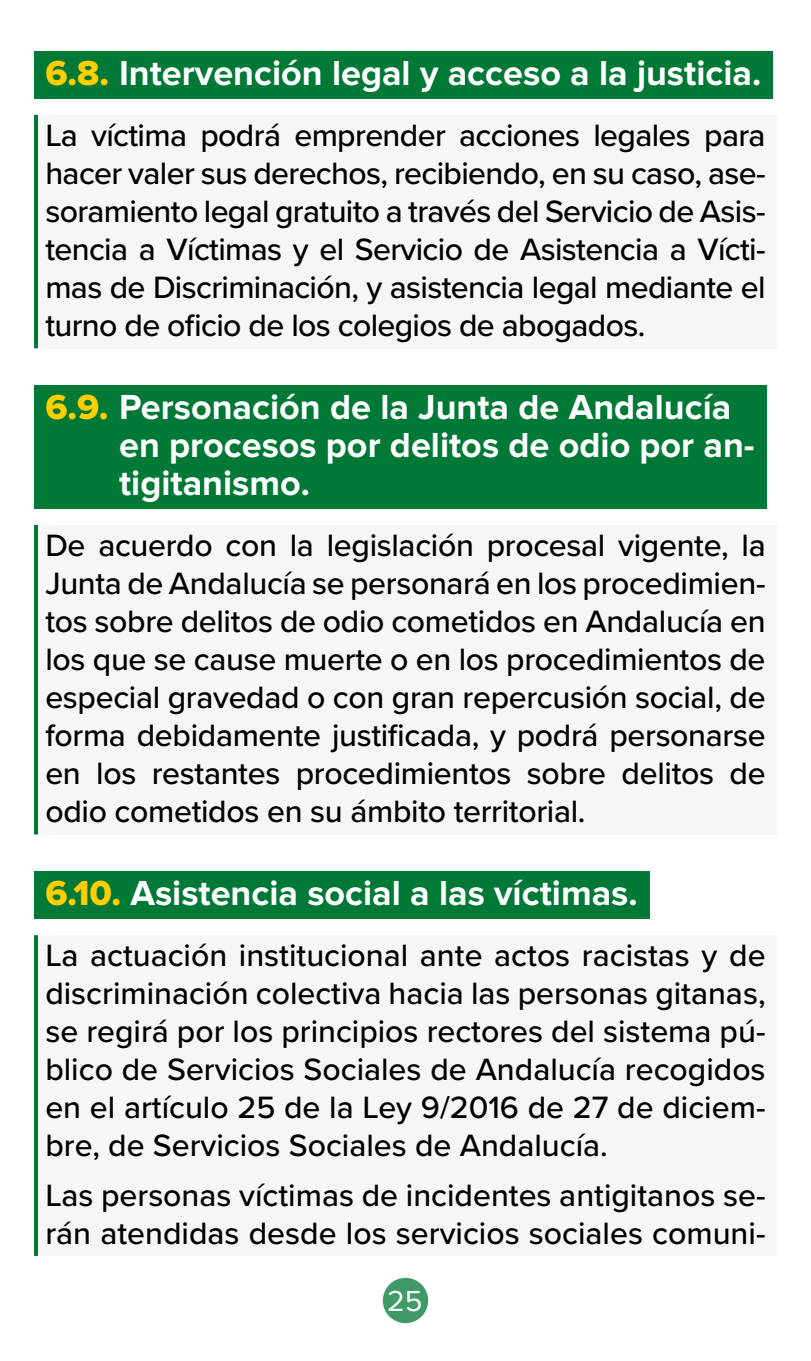
<style>
.page{position:relative;width:811px;height:1361px;background:#fff}
.page>*{position:absolute;margin:0;border:0;box-sizing:border-box;transform-origin:0 0}
.Encabezado_2_-_verde{font:700 36px/38px "Proxima Nova";color:#fff}
.con_borde_verde{font:500 32px/38px "Proxima Nova";color:#000;text-align:justify}
.t1{font:30px "Proxima Nova";color:#fff}
.s1{font-family:"Proxima Nova Extrabld";font-weight:400;color:#ffce00}
</style>
<div class="page">
<div style="left:383px;top:1277px;width:45px;height:46px;background:#409a68;border-radius:50%"></div>
<div style="left:34px;top:51px;width:738px;height:47px;background:#007836"></div>
<div style="left:34px;top:115px;width:743px;height:233px;background:#f6f6f6"></div>
<hr style="left:34px;top:115px;width:4px;height:233px;background:#007836">
<div style="left:34px;top:385px;width:732px;height:123px;background:#007836"></div>
<div style="left:36px;top:525px;width:741px;height:309px;background:#f6f6f6"></div>
<hr style="left:34px;top:525px;width:4px;height:309px;background:#007836">
<div style="left:34px;top:871px;width:615px;height:47px;background:#007836"></div>
<div style="left:36px;top:935px;width:741px;height:321px;background:#f6f6f6"></div>
<hr style="left:34px;top:935px;width:4px;height:321px;background:#007836">
<p class="Encabezado_2_-_verde" style="left:45px;top:56px;width:717px"><span class="s1">6.8.</span> Intervención legal y acceso a la justicia.</p>
<p class="con_borde_verde" style="left:45px;top:115px;width:722px">La víctima podrá emprender acciones legales para hacer valer sus derechos, recibiendo, en su caso, ase&shy;soramiento legal gratuito a través del Servicio de Asis&shy;tencia a Víctimas y el Servicio de Asistencia a Vícti&shy;mas de Discriminación, y asistencia legal mediante el turno de oficio de los colegios de abogados.</p>
<p class="Encabezado_2_-_verde" style="left:119px;top:390px;width:637px;text-indent:-74px"><span class="s1">6.9.</span> Personación de la Junta de Andalucía en procesos por delitos de odio por an&shy;tigitanismo.</p>
<p class="con_borde_verde" style="left:45px;top:525px;width:722px">De acuerdo con la legislación procesal vigente, la Junta de Andalucía se personará en los procedimien&shy;tos sobre delitos de odio cometidos en Andalucía en los que se cause muerte o en los procedimientos de especial gravedad o con gran repercusión social, de forma debidamente justificada, y podrá personarse en los restantes procedimientos sobre delitos de odio cometidos en su ámbito territorial.</p>
<p class="Encabezado_2_-_verde" style="left:45px;top:876px;width:594px"><span class="s1">6.10.</span> Asistencia social a las víctimas.</p>
<p class="con_borde_verde" style="left:45px;top:935px;width:722px">La actuación institucional ante actos racistas y de discriminación colectiva hacia las personas gitanas, se regirá por los principios rectores del sistema pú&shy;blico de Servicios Sociales de Andalucía recogidos en el artículo 25 de la Ley 9/2016 de 27 de diciem&shy;bre, de Servicios Sociales de Andalucía.</p>
<p class="con_borde_verde" style="left:45px;top:1174px;width:722px">Las personas víctimas de incidentes antigitanos se&shy;rán atendidas desde los servicios sociales comuni-</p>
<p class="t1" style="left:387px;top:1278px;width:37px">25</p>
</div>
